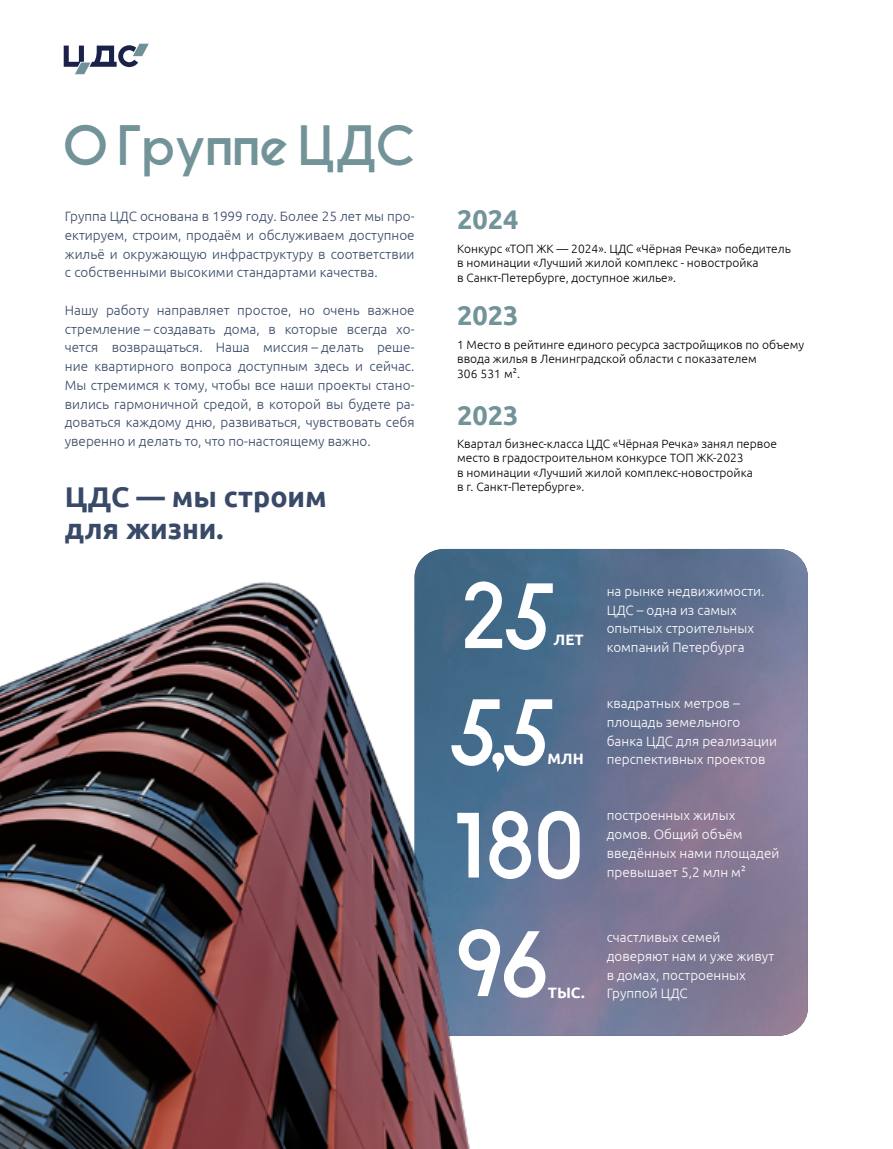
<style>
.page{position:relative;width:893px;height:1149px;background:#fff}
.page>*{position:absolute;margin:0;border:0;box-sizing:border-box;transform-origin:0 0}
.t1{font:80.25px "Minsk";letter-spacing:-.015em;color:#fff}
.t2{font:45px "Minsk";color:#729398}
.t3{font:700 28.5px/31.5px "Ubuntu";color:#394968}
.t4{font:700 27px "Ubuntu";color:#729398}
.t5{font:700 15px "Ubuntu";color:#fff}
.t6{font:300 13.5px/18.8px "Ubuntu";color:#394968;text-align:justify}
.t7{font:300 13.5px/18.8px "Ubuntu";color:#fff}
.t8{font:13.5px "Minsk";color:#394968}
.t9{font:300 12px/14.4px "Ubuntu";color:#000}
</style>
<div class="page">
<img style="left:542px;top:549px;width:266px;height:486px">
<img style="left:0;top:548px;width:542px;height:600px">
<svg style="left:64px;top:44px;width:85px;height:30px"></svg>
<h2 class="t2" style="left:64px;top:112px;width:353px">О Группе ЦДС</h2>
<p class="t6" style="left:65px;top:207px;width:351px">Группа ЦДС основана в 1999 году. Более 25 лет мы про&shy;ектируем, строим, продаём и обслуживаем доступное жильё и окружающую инфраструктуру в соответствии c собственными высокими стандартами качества.</p>
<p class="t6" style="left:65px;top:300px;width:351px">Нашу работу направляет простое, но очень важное стремление – создавать дома, в которые всегда хо&shy;чется возвращаться. Наша миссия – делать реше&shy;ние квартирного вопроса доступным здесь и сейчас.<br>Мы стремимся к тому, чтобы все наши проекты стано&shy;вились гармоничной средой, в которой вы будете ра&shy;доваться каждому дню, развиваться, чувствовать себя уверенно и делать то, что по-настоящему важно.</p>
<h3 class="t3" style="left:65px;top:481px;width:264px">ЦДС — мы строим для жизни.</h3>
<p class="t8" style="left:63px;top:1066px;width:10px">2</p>
<h3 class="t4" style="left:457px;top:203px;width:63px">2024</h3>
<p class="t9" style="left:457px;top:241px;width:335px">Конкурс «ТОП ЖК — 2024». ЦДС «Чёрная Речка» победитель в номинации «Лучший жилой комплекс - новостройка<br>в Санкт-Петербурге, доступное жилье».</p>
<h3 class="t4" style="left:457px;top:299px;width:63px">2023</h3>
<p class="t9" style="left:457px;top:337px;width:348px">1 Место в рейтинге единого ресурса застройщиков по объему ввода жилья в Ленинградской области с показателем<br>306 531 м2.</p>
<h3 class="t4" style="left:457px;top:399px;width:63px">2023</h3>
<p class="t9" style="left:457px;top:436px;width:321px">Квартал бизнес-класса ЦДС «Чёрная Речка» занял первое место в градостроительном конкурсе ТОП ЖК-2023<br>в номинации «Лучший жилой комплекс-новостройка<br>в г. Санкт-Петербурге».</p>
<h1 class="t1" style="left:460px;top:553px;width:97px">25</h1>
<p class="t5" style="left:553px;top:630px;width:32px">ЛЕТ</p>
<p class="t7" style="left:607px;top:581px;width:159px">на рынке недвижимости.<br>ЦДС – одна из самых опытных строительных компаний Петербурга</p>
<h1 class="t1" style="left:448px;top:669px;width:109px">5,5</h1>
<p class="t7" style="left:607px;top:693px;width:172px">квадратных метров – площадь земельного банка ЦДС для реализации</p>
<p class="t5" style="left:547px;top:749px;width:38px">МЛН</p>
<p class="t7" style="left:607px;top:749px;width:160px">перспективных проектов</p>
<h1 class="t1" style="left:454px;top:782px;width:130px">180</h1>
<p class="t7" style="left:607px;top:805px;width:174px">построенных жилых домов. Общий объём введённых нами площадей превышает 5,2 млн м2</p>
<h1 class="t1" style="left:455px;top:900px;width:95px">96</h1>
<p class="t5" style="left:548px;top:983px;width:38px">ТЫС.</p>
<p class="t7" style="left:607px;top:927px;width:169px">счастливых семей доверяют нам и уже живут в домах, построенных<br>Группой ЦДС</p>
</div>
